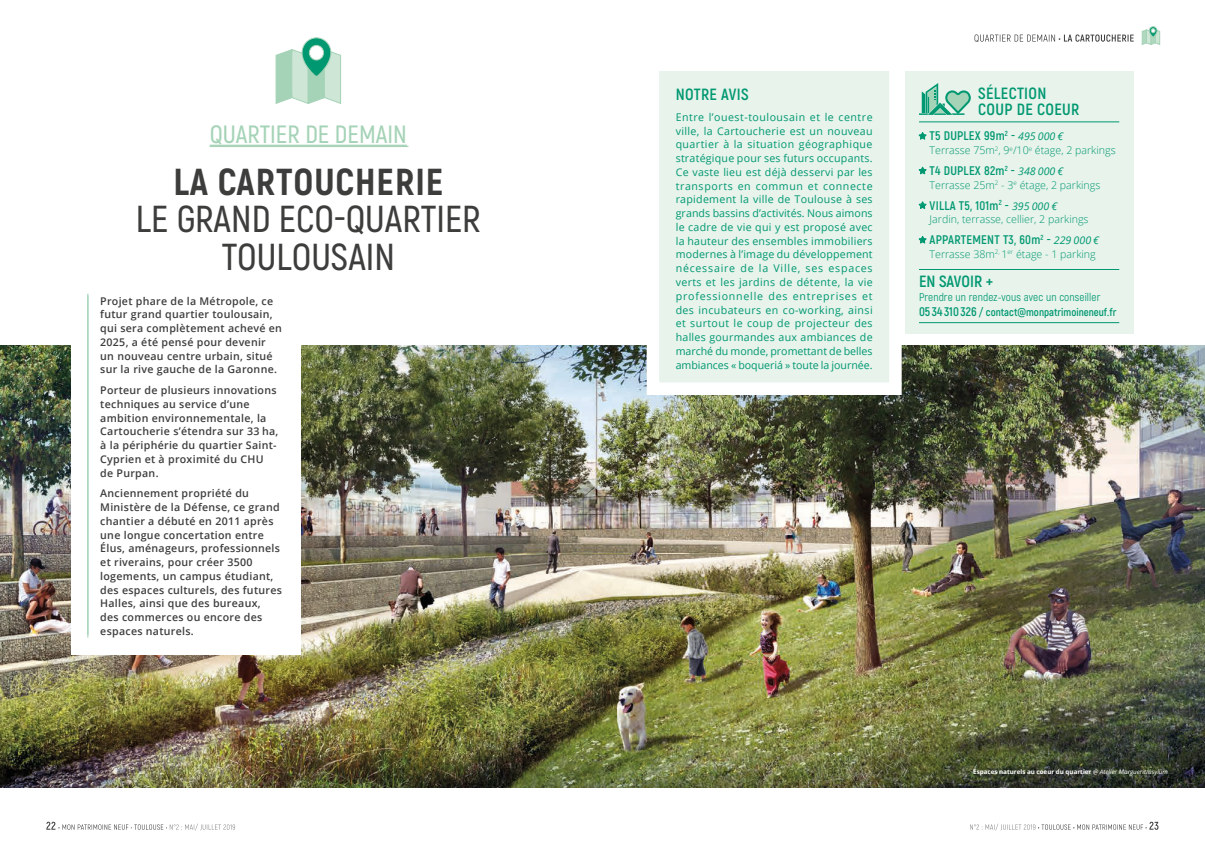
<style>
.page{position:relative;width:1205px;height:851px;background:#fff}
.page>*{position:absolute;margin:0;border:0;box-sizing:border-box;transform-origin:0 0}
.t1{font:600 37.5px/37.5px "Akrobat";color:#3d3d3c;text-align:center}
.t2{font:800 37.5px "Akrobat";letter-spacing:.025em;color:#3d3d3c}
.t3{font:600 25px "Akrobat";color:#a5d3b7}
.t4{font:700 16.25px/16.2px "Akrobat";letter-spacing:.02em;color:#009871}
.t5{font:700 16.25px "Akrobat";color:#009871}
.t6{font:700 12.5px "Akrobat";letter-spacing:.02em;color:#009871}
.t7{font:11.25px "Akrobat";letter-spacing:.01em;color:#009871}
.t8{font:700 11px "Akrobat";color:#009871}
.t9{font:600 10.62px/13.8px "Open Sans";letter-spacing:.025em;color:#3d3d3c}
.t10{font:10.62px/13.8px "Open Sans";letter-spacing:-.005em;color:#009871;text-align:justify}
.t11{font:300 10.62px "Open Sans";color:#009871}
.t12{font:700 6.25px "Open Sans";color:#fff}
.s1{font-family:"Casper";font-weight:400}
.s2{font-family:"Open Sans";font-weight:400;font-style:italic;font-size:10.62px}
.s3{font-size:12.5px}
.s4{font-weight:400;font-style:italic}
</style>
<div class="page">
<svg style="left:46px;top:821px;width:189px;height:9px"></svg>
<svg style="left:970px;top:821px;width:188px;height:9px"></svg>
<img style="left:0;top:345px;width:1205px;height:442px">
<svg style="left:974px;top:34px;width:159px;height:8px"></svg>
<svg style="left:1142px;top:26px;width:18px;height:19px"></svg>
<div style="left:71px;top:281px;width:230px;height:373px;background:#fff"></div>
<hr style="left:87px;top:296px;width:1px;height:341px;background:#a5d3b7">
<svg style="left:275px;top:37px;width:66px;height:67px"></svg>
<div style="left:309px;top:45px;width:15px;height:15px;background:#fff;border-radius:50%"></div>
<div style="left:309px;top:45px;width:15px;height:15px;border:1px solid #a5d3b7;border-radius:50%"></div>
<hr style="left:210px;top:145px;width:197px;height:1px;background:#a5d3b7">
<svg style="left:640px;top:71px;width:268px;height:330px"></svg>
<div style="left:905px;top:71px;width:228px;height:262px;background:#e7f3eb"></div>
<svg style="left:918px;top:132px;width:9px;height:8px"></svg>
<svg style="left:918px;top:166px;width:9px;height:9px"></svg>
<svg style="left:918px;top:201px;width:9px;height:8px"></svg>
<svg style="left:918px;top:236px;width:9px;height:8px"></svg>
<hr style="left:919px;top:121px;width:200px;height:1px;background:#009871">
<svg style="left:919px;top:83px;width:52px;height:32px"></svg>
<hr style="left:919px;top:322px;width:200px;height:1px;background:#009871">
<hr style="left:919px;top:269px;width:200px;height:1px;background:#009871">
<hr style="left:87px;top:294px;width:1px;height:340px;background:#a5d3b7">
<hr style="left:210px;top:146px;width:198px;height:1px;background:#a5d3b7">
<h2 class="t3" style="left:210px;top:119px;width:199px">QUARTIER DE DEMAIN</h2>
<h1 class="t2" style="left:173px;top:157px;width:271px">LA CARTOUCHERIE</h1>
<h1 class="t1" style="left:136px;top:200px;width:346px">LE GRAND ECO-QUARTIER<br>TOULOUSAIN</h1>
<p class="t9" style="left:100px;top:294px;width:183px">Projet phare de la Métropole, ce futur grand quartier toulousain, qui sera complètement achevé en<br>2025, a été pensé pour devenir un nouveau centre urbain, situé sur la rive gauche de la Garonne.</p>
<p class="t9" style="left:100px;top:383px;width:180px">Porteur de plusieurs innovations techniques au service d’une ambition environnementale, la<br>Cartoucherie s’étendra sur 33 ha, à la périphérie du quartier Saint-<br>Cyprien et à proximité du CHU de Purpan.</p>
<p class="t9" style="left:100px;top:486px;width:183px">Anciennement propriété du<br>Ministère de la Défense, ce grand chantier a débuté en 2011 après une longue concertation entre<br>Élus, aménageurs, professionnels et riverains, pour créer 3500 logements, un campus étudiant, des espaces culturels, des futures<br>Halles, ainsi que des bureaux,<br>des commerces ou encore des espaces naturels.</p>
<h3 class="t4" style="left:676px;top:86px;width:74px">NOTRE AVIS</h3>
<p class="t10" style="left:676px;top:110px;width:198px">Entre l’ouest-toulousain et le centre ville, la Cartoucherie est un nouveau quartier à la situation géographique stratégique pour ses futurs occupants.<br>Ce vaste lieu est déjà desservi par les transports en commun et connecte rapidement la ville de Toulouse à ses grands bassins d’activités. Nous aimons le cadre de vie qui y est proposé avec la hauteur des ensembles immobiliers modernes à l’image du développement nécessaire de la Ville, ses espaces verts et les jardins de détente, la vie professionnelle des entreprises et des incubateurs en co-working, ainsi et surtout le coup de projecteur des halles gourmandes aux ambiances de marché du monde, promettant de belles ambiances « boqueriá » toute la journée.</p>
<h3 class="t4" style="left:978px;top:85px;width:103px">SÉLECTION<br>COUP DE COEUR</h3>
<p class="t6" style="left:919px;top:128px;width:146px"><span class="s1">★</span> T5 DUPLEX 99m<sup>2</sup> - <span class="s2">495 000 €</span></p>
<p class="t11" style="left:929px;top:143px;width:187px">Terrasse 75m<sup>2</sup>, 9<sup>e</sup>/10<sup>e</sup> étage, 2 parkings</p>
<p class="t6" style="left:919px;top:163px;width:146px"><span class="s1">★</span> T4 DUPLEX 82m<sup>2</sup> - <span class="s2">348 000 €</span></p>
<p class="t11" style="left:929px;top:177px;width:172px">Terrasse 25m<sup>2</sup> - 3<sup>e</sup> étage, 2 parkings</p>
<p class="t6" style="left:919px;top:197px;width:140px"><span class="s1">★</span> VILLA T5, 101m<sup>2</sup> - <span class="s2">395 000 €</span></p>
<p class="t11" style="left:929px;top:212px;width:160px">Jardin, terrasse, cellier, 2 parkings</p>
<p class="t6" style="left:919px;top:232px;width:182px"><span class="s1">★</span> APPARTEMENT T3, 60m<sup>2</sup> - <span class="s2">229 000 €</span></p>
<p class="t11" style="left:929px;top:247px;width:168px">Terrasse 38m<sup>2,</sup> 1<sup>er</sup> étage - 1 parking</p>
<h3 class="t5" style="left:919px;top:271px;width:76px">EN SAVOIR +</h3>
<p class="t7" style="left:919px;top:290px;width:183px">Prendre un rendez-vous avec un conseiller</p>
<p class="t8" style="left:919px;top:305px;width:199px"><span class="s3">05 34 310 326</span> / contact@monpatrimoineneuf.fr</p>
<p class="t12" style="left:973px;top:767px;width:196px">Espaces naturels au coeur du quartier <span class="s4">@ Atelier Marguerit/asylum</span></p>
</div>
